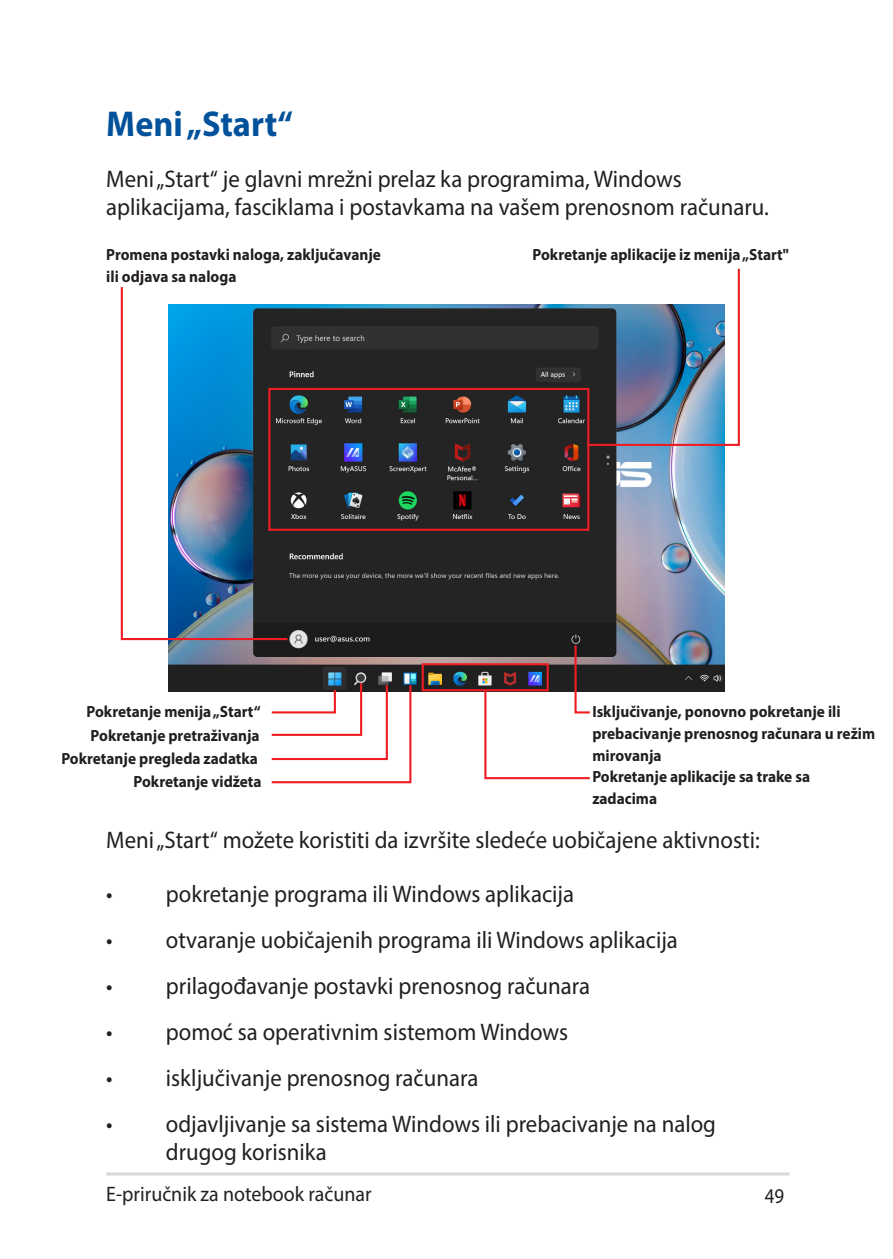
<style>
.page{position:relative;width:893px;height:1259px;background:#fff}
.page>*{position:absolute;margin:0;border:0;box-sizing:border-box;transform-origin:0 0}
.t1{font:700 36px "Myriad Pro";color:#01529a;scale:.95 1}
.t2{font:24px/28.8px "Myriad Pro";color:#231f20;scale:.95 1}
.t3{font:21px "Myriad Pro";color:#231f20;scale:.95 1}
.t4{font:21px "Myriad Pro";color:#231f20;scale:.9 1}
.t5{font:700 16.2px/21.6px "Myriad Pro";color:#231f20;scale:.94 1}
</style>
<div class="page">
<hr style="left:106px;top:1172px;width:683px;height:3px;background:#d8d8d8">
<img style="left:168px;top:304px;width:557px;height:387px">
<img style="left:586px;top:268px;width:154px;height:179px">
<div style="left:268px;top:388px;width:321px;height:143px;border:2px solid #ee1d23"></div>
<div style="left:422px;top:663px;width:127px;height:28px;border:2px solid #ee1d23"></div>
<svg style="left:270px;top:681px;width:142px;height:103px"></svg>
<svg style="left:120px;top:287px;width:170px;height:354px"></svg>
<svg style="left:483px;top:643px;width:109px;height:137px"></svg>
<h1 class="t1" style="left:106px;top:101px;width:198px">Meni „Start“</h1>
<p class="t2" style="left:106px;top:164px;width:699px">Meni „Start“ je glavni mrežni prelaz ka programima, Windows aplikacijama, fasciklama i postavkama na vašem prenosnom računaru.</p>
<p class="t5" style="left:106px;top:243px;width:294px">Promena postavki naloga, zaključavanje ili odjava sa naloga</p>
<p class="t5" style="left:533px;top:243px;width:274px">Pokretanje aplikacije iz menija „Start"</p>
<p class="t5" style="left:87px;top:700px;width:187px">Pokretanje menija „Start“</p>
<p class="t5" style="left:61px;top:747px;width:211px">Pokretanje pregleda zadatka</p>
<p class="t5" style="left:91px;top:724px;width:181px">Pokretanje pretraživanja</p>
<p class="t5" style="left:134px;top:770px;width:138px">Pokretanje vidžeta</p>
<p class="t5" style="left:592px;top:700px;width:302px">Isključivanje, ponovno pokretanje ili prebacivanje prenosnog računara u režim mirovanja<br>Pokretanje aplikacije sa trake sa zadacima</p>
<p class="t2" style="left:106px;top:825px;width:689px">Meni „Start“ možete koristiti da izvršite sledeće uobičajene aktivnosti:</p>
<p class="t2" style="left:106px;top:879px;width:494px">• pokretanje programa ili Windows aplikacija</p>
<p class="t2" style="left:106px;top:925px;width:603px">• otvaranje uobičajenih programa ili Windows aplikacija</p>
<p class="t2" style="left:106px;top:971px;width:511px">• prilagođavanje postavki prenosnog računara</p>
<p class="t2" style="left:106px;top:1017px;width:488px">• pomoć sa operativnim sistemom Windows</p>
<p class="t2" style="left:106px;top:1063px;width:393px">• isključivanje prenosnog računara</p>
<p class="t2" style="left:166px;top:1108px;width:581px;text-indent:-60px">• odjavljivanje sa sistema Windows ili prebacivanje na nalog drugog korisnika</p>
<p class="t3" style="left:106px;top:1180px;width:281px">E-priručnik za notebook računar</p>
<p class="t4" style="left:765px;top:1182px;width:23px">49</p>
</div>
